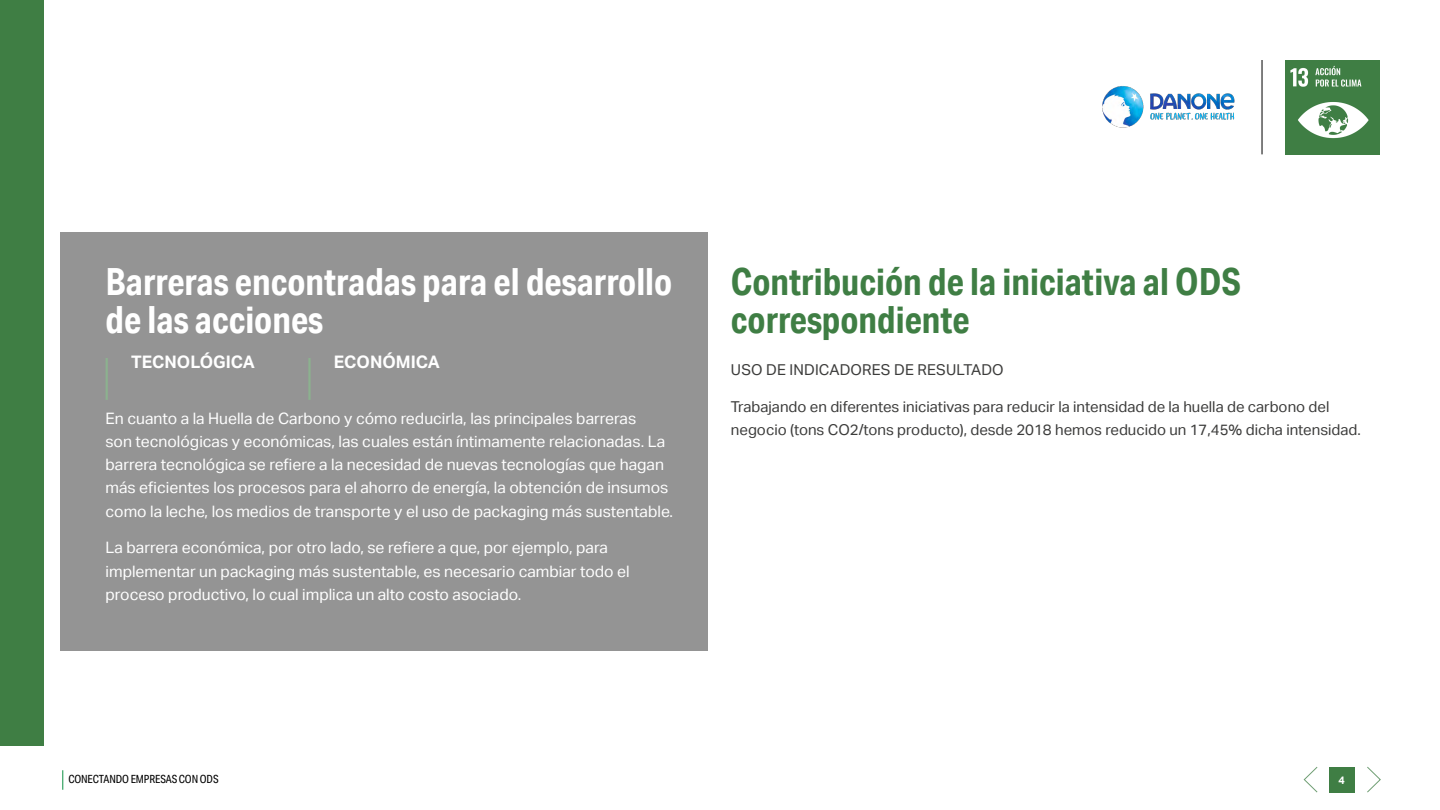
<style>
.page{position:relative;width:1440px;height:810px;background:#fff}
.page>*{position:absolute;margin:0;border:0;box-sizing:border-box;transform-origin:0 0}
.t1{font:700 37.5px/38.2px "Aktiv Grotesk Cd";color:#fff}
.t2{font:700 37.5px/38.2px "Aktiv Grotesk Cd";color:#3f7e44}
.t3{font:700 17.25px "Aktiv Grotesk";color:#fff}
.t4{font:15.75px/23.2px "Aktiv Grotesk";color:#fff}
.t5{font:15px/23.2px "Aktiv Grotesk";color:#3c3c3b}
.t6{font:11.25px "Aktiv Grotesk Cd";letter-spacing:-.01em;color:#000}
.t7{font:700 10.88px "Aktiv Grotesk";color:#fff}
</style>
<div class="page">
<svg style="left:62px;top:770px;width:1px;height:20px"></svg>
<div style="left:1329px;top:767px;width:25px;height:26px;background:#3f7e44"></div>
<img style="left:1285px;top:60px;width:95px;height:95px">
<hr style="left:1262px;top:60px;width:1px;height:94px;background:#000">
<svg style="left:1303px;top:766px;width:15px;height:27px"></svg>
<svg style="left:1367px;top:766px;width:14px;height:27px"></svg>
<img style="left:1102px;top:86px;width:132px;height:42px">
<div style="left:0;top:0;width:44px;height:746px;background:#3f7e44"></div>
<div style="left:60px;top:232px;width:648px;height:419px;background:#949494"></div>
<hr style="left:106px;top:358px;width:2px;height:42px;background:#8cb18f">
<hr style="left:308px;top:358px;width:3px;height:42px;background:#8cb18f">
<h1 class="t1" style="left:106px;top:262px;width:568px">Barreras encontradas para el desarrollo de las acciones</h1>
<p class="t3" style="left:131px;top:352px;width:125px">TECNOLÓGICA</p>
<p class="t3" style="left:334px;top:352px;width:108px">ECONÓMICA</p>
<p class="t4" style="left:106px;top:407px;width:569px">En cuanto a la Huella de Carbono y cómo reducirla, las principales barreras<br>son tecnológicas y económicas, las cuales están íntimamente relacionadas. La barrera tecnológica se refiere a la necesidad de nuevas tecnologías que hagan más eficientes los procesos para el ahorro de energía, la obtención de insumos como la leche, los medios de transporte y el uso de packaging más sustentable.</p>
<p class="t4" style="left:106px;top:536px;width:526px">La barrera económica, por otro lado, se refiere a que, por ejemplo, para implementar un packaging más sustentable, es necesario cambiar todo el proceso productivo, lo cual implica un alto costo asociado.</p>
<h1 class="t2" style="left:731px;top:262px;width:512px">Contribución de la iniciativa al ODS correspondiente</h1>
<p class="t5" style="left:731px;top:359px;width:274px">USO DE INDICADORES DE RESULTADO</p>
<p class="t5" style="left:731px;top:395px;width:631px">Trabajando en diferentes iniciativas para reducir la intensidad de la huella de carbono del negocio (tons CO2/tons producto), desde 2018 hemos reducido un 17,45% dicha intensidad.</p>
<p class="t6" style="left:68px;top:773px;width:152px">CONECTANDO EMPRESAS CON ODS</p>
<p class="t7" style="left:1338px;top:774px;width:8px">4</p>
</div>
